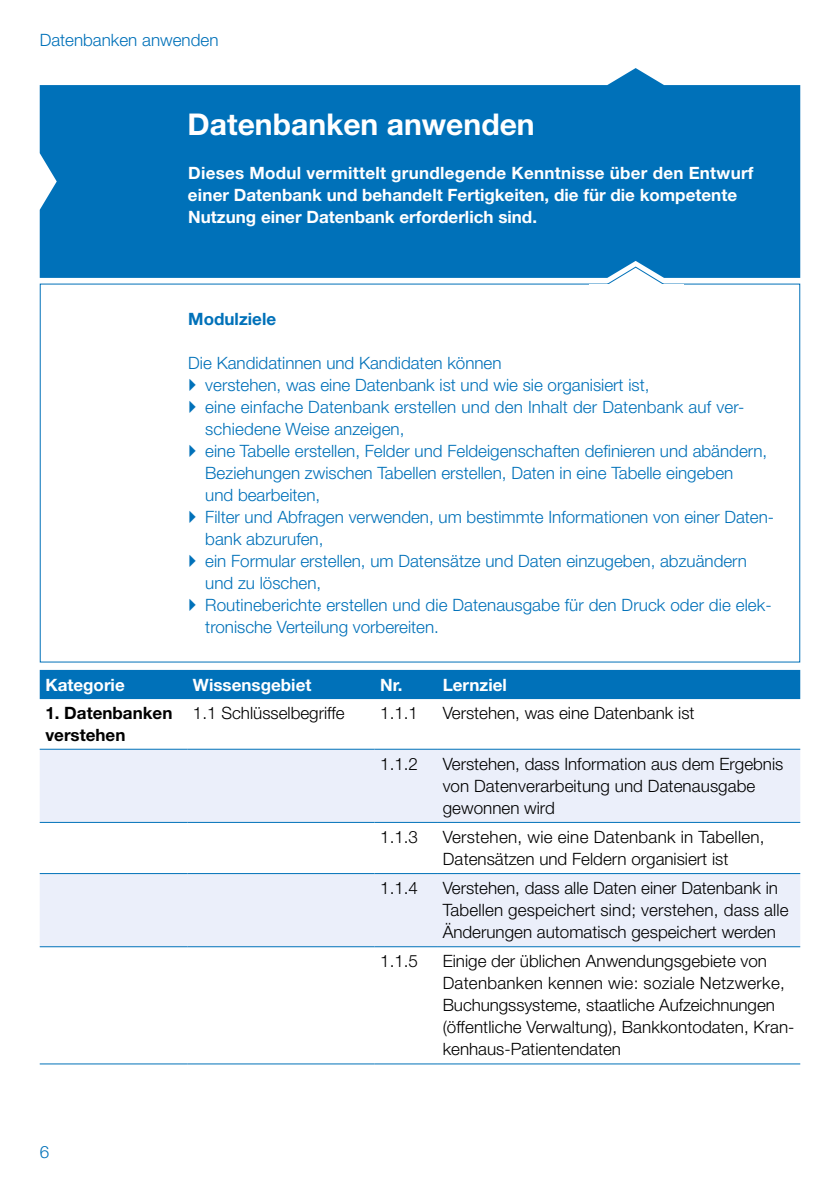
<style>
.page{position:relative;width:840px;height:1191px;background:#fff}
.page>*{position:absolute;margin:0;border:0;box-sizing:border-box;transform-origin:0 0}
.t1{font:700 30px "Helvetica Neue LT Std";color:#fff}
.t2{font:300 17px/22px "Helvetica Neue LT Std";color:#0071b9}
.t3{font:300 17px/22px "Helvetica Neue LT Std";color:#000}
.t4{font:700 17px/22px "Helvetica Neue LT Std";color:#fff}
.t5{font:700 17px/22px "Helvetica Neue LT Std";color:#000}
.t6{font:700 17px "Helvetica Neue LT Std";color:#0071b9}
</style>
<div class="page">
<div style="left:40px;top:670px;width:759px;height:29px;background:#0071b9"></div>
<svg style="left:40px;top:750px;width:759px;height:196px;fill:#ebeffa"></svg>
<hr style="left:40px;top:749px;width:147px;height:1px;background:#0071b9">
<hr style="left:187px;top:749px;width:187px;height:1px;background:#0071b9">
<hr style="left:374px;top:749px;width:63px;height:1px;background:#0071b9">
<hr style="left:437px;top:749px;width:362px;height:1px;background:#0071b9">
<hr style="left:40px;top:822px;width:147px;height:1px;background:#0071b9">
<hr style="left:187px;top:822px;width:187px;height:1px;background:#0071b9">
<hr style="left:374px;top:822px;width:63px;height:1px;background:#0071b9">
<hr style="left:437px;top:822px;width:362px;height:1px;background:#0071b9">
<hr style="left:40px;top:873px;width:147px;height:1px;background:#0071b9">
<hr style="left:187px;top:873px;width:187px;height:1px;background:#0071b9">
<hr style="left:374px;top:873px;width:63px;height:1px;background:#0071b9">
<hr style="left:437px;top:873px;width:362px;height:1px;background:#0071b9">
<hr style="left:40px;top:946px;width:147px;height:1px;background:#0071b9">
<hr style="left:187px;top:946px;width:187px;height:1px;background:#0071b9">
<hr style="left:374px;top:946px;width:63px;height:1px;background:#0071b9">
<hr style="left:437px;top:946px;width:362px;height:1px;background:#0071b9">
<hr style="left:40px;top:1063px;width:147px;height:1px;background:#0071b9">
<hr style="left:187px;top:1063px;width:187px;height:1px;background:#0071b9">
<hr style="left:374px;top:1063px;width:63px;height:1px;background:#0071b9">
<hr style="left:437px;top:1063px;width:362px;height:1px;background:#0071b9">
<svg style="left:40px;top:68px;width:759px;height:210px;background:#157cbe"></svg>
<svg style="left:589px;top:266px;width:88px;height:18px"></svg>
<p class="t2" style="left:40px;top:29px;width:180px">Datenbanken anwenden</p>
<h1 class="t1" style="left:187px;top:106px;width:348px">Datenbanken anwenden</h1>
<p class="t4" style="left:188px;top:161px;width:566px">Dieses Modul vermittelt grundlegende Kenntnisse über den Entwurf einer Datenbank und behandelt Fertigkeiten, die für die kompetente<br>Nutzung einer Datenbank erforderlich sind.</p>
<p class="t6" style="left:188px;top:308px;width:89px">Modulziele</p>
<p class="t2" style="left:205px;top:352px;width:570px;text-indent:-17px">Die Kandidatinnen und Kandidaten können<br>verstehen, was eine Datenbank ist und wie sie organisiert ist,<br>eine einfache Datenbank erstellen und den Inhalt der Datenbank auf ver&shy;schiedene Weise anzeigen,<br>eine Tabelle erstellen, Felder und Feldeigenschaften definieren und abändern, Beziehungen zwischen Tabellen erstellen, Daten in eine Tabelle eingeben<br>und bearbeiten,<br>Filter und Abfragen verwenden, um bestimmte Informationen von einer Daten&shy;bank abzurufen,<br>ein Formular erstellen, um Datensätze und Daten einzugeben, abzuändern und zu löschen,<br>Routineberichte erstellen und die Datenausgabe für den Druck oder die elek&shy;tronische Verteilung vorbereiten.</p>
<p class="t4" style="left:45px;top:673px;width:81px">Kategorie</p>
<p class="t4" style="left:193px;top:673px;width:120px">Wissensgebiet</p>
<p class="t4" style="left:380px;top:673px;width:128px">Nr. Lernziel</p>
<p class="t5" style="left:45px;top:701px;width:128px">1. Datenbanken verstehen</p>
<p class="t3" style="left:193px;top:701px;width:153px">1.1 Schlüsselbegriffe</p>
<p class="t3" style="left:380px;top:701px;width:39px">1.1.1</p>
<p class="t3" style="left:442px;top:701px;width:253px">Verstehen, was eine Datenbank ist</p>
<p class="t3" style="left:380px;top:752px;width:39px">1.1.2</p>
<p class="t3" style="left:442px;top:752px;width:342px">Verstehen, dass Information aus dem Ergebnis von Datenverarbeitung und Datenausgabe gewonnen wird</p>
<p class="t3" style="left:380px;top:825px;width:39px">1.1.3</p>
<p class="t3" style="left:442px;top:825px;width:323px">Verstehen, wie eine Datenbank in Tabellen,<br>Datensätzen und Feldern organisiert ist</p>
<p class="t3" style="left:380px;top:876px;width:39px">1.1.4</p>
<p class="t3" style="left:442px;top:876px;width:347px">Verstehen, dass alle Daten einer Datenbank in<br>Tabellen gespeichert sind; verstehen, dass alle<br>Änderungen automatisch gespeichert werden</p>
<p class="t3" style="left:380px;top:950px;width:39px">1.1.5</p>
<p class="t3" style="left:442px;top:950px;width:353px">Einige der üblichen Anwendungsgebiete von Datenbanken kennen wie: soziale Netzwerke, Buchungssysteme, staatliche Aufzeichnungen (öffentliche Verwaltung), Bankkontodaten, Kran&shy;kenhaus-Patientendaten</p>
<p class="t2" style="left:40px;top:1140px;width:11px">6</p>
</div>
